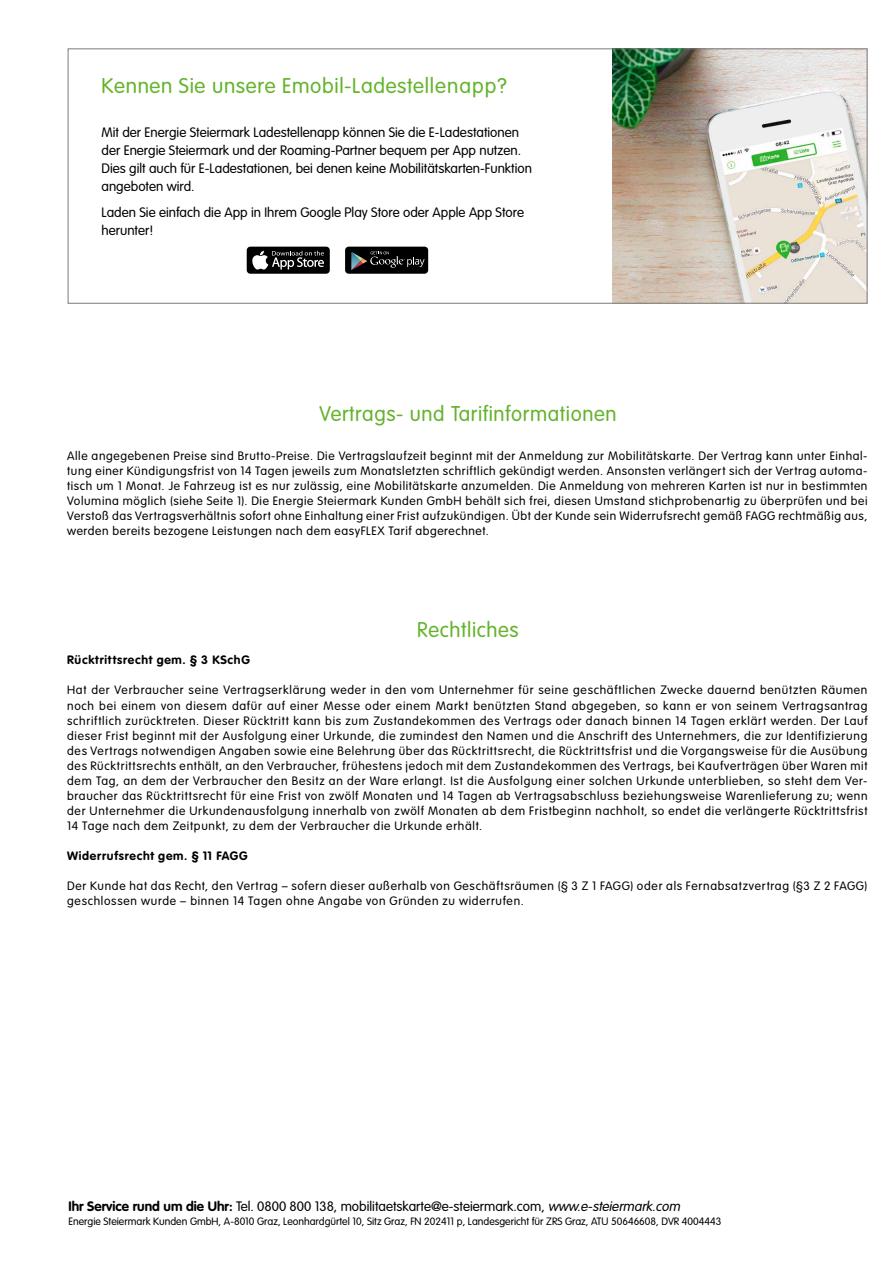
<style>
.page{position:relative;width:893px;height:1263px;background:#fff}
.page>*{position:absolute;margin:0;border:0;box-sizing:border-box;transform-origin:0 0}
.t1{font:300 21px "VAG Rounded Std";letter-spacing:.03em;color:#64b32b}
.t2{font:300 13.5px/18px "VAG Rounded Std";color:#000}
.t3{font:300 12px/15px "VAG Rounded Std";letter-spacing:.06em;color:#000;text-align:justify}
.t4{font:700 12px "VAG Rounded Std";letter-spacing:.06em;color:#000}
.t5{font:300 10.5px "VAG Rounded Std";color:#000}
.s1{font-weight:700}
.s2{font-style:italic}
</style>
<div class="page">
<img style="left:612px;top:50px;width:253px;height:252px">
<div style="left:68px;top:48px;width:799px;height:256px;border:1px solid #7c7a79"></div>
<div style="left:345px;top:247px;width:83px;height:27px;background:#000;border-radius:4px"></div>
<svg style="left:351px;top:251px;width:74px;height:19px"></svg>
<div style="left:247px;top:247px;width:83px;height:27px;background:#000;border-radius:4px"></div>
<svg style="left:252px;top:251px;width:72px;height:19px"></svg>
<h1 class="t1" style="left:102px;top:74px;width:407px">Kennen Sie unsere Emobil-Ladestellenapp?</h1>
<p class="t2" style="left:102px;top:123px;width:432px">Mit der Energie Steiermark Ladestellenapp können Sie die E-Ladestationen der Energie Steiermark und der Roaming-Partner bequem per App nutzen.<br>Dies gilt auch für E-Ladestationen, bei denen keine Mobilitätskarten-Funktion angeboten wird.</p>
<p class="t2" style="left:102px;top:204px;width:424px">Laden Sie einfach die App in Ihrem Google Play Store oder Apple App Store herunter!</p>
<h1 class="t1" style="left:319px;top:402px;width:298px">Vertrags- und Tarifinformationen</h1>
<p class="t3" style="left:67px;top:448px;width:802px">Alle angegebenen Preise sind Brutto-Preise. Die Vertragslaufzeit beginnt mit der Anmeldung zur Mobilitätskarte. Der Vertrag kann unter Einhal&shy;tung einer Kündigungsfrist von 14 Tagen jeweils zum Monatsletzten schriftlich gekündigt werden. Ansonsten verlängert sich der Vertrag automa&shy;tisch um 1 Monat. Je Fahrzeug ist es nur zulässig, eine Mobilitätskarte anzumelden. Die Anmeldung von mehreren Karten ist nur in bestimmten Volumina möglich (siehe Seite 1). Die Energie Steiermark Kunden GmbH behält sich frei, diesen Umstand stichprobenartig zu überprüfen und bei Verstoß das Vertragsverhältnis sofort ohne Einhaltung einer Frist aufzukündigen. Übt der Kunde sein Widerrufsrecht gemäß FAGG rechtmäßig aus, werden bereits bezogene Leistungen nach dem easyFLEX Tarif abgerechnet.</p>
<h1 class="t1" style="left:417px;top:617px;width:103px">Rechtliches</h1>
<p class="t4" style="left:67px;top:653px;width:184px">Rücktrittsrecht gem. § 3 KSchG</p>
<p class="t3" style="left:67px;top:683px;width:802px">Hat der Verbraucher seine Vertragserklärung weder in den vom Unternehmer für seine geschäftlichen Zwecke dauernd benützten Räumen noch bei einem von diesem dafür auf einer Messe oder einem Markt benützten Stand abgegeben, so kann er von seinem Vertragsantrag schriftlich zurücktreten. Dieser Rücktritt kann bis zum Zustandekommen des Vertrags oder danach binnen 14 Tagen erklärt werden. Der Lauf dieser Frist beginnt mit der Ausfolgung einer Urkunde, die zumindest den Namen und die Anschrift des Unternehmers, die zur Identifizierung des Vertrags notwendigen Angaben sowie eine Belehrung über das Rücktrittsrecht, die Rücktrittsfrist und die Vorgangsweise für die Ausübung des Rücktrittsrechts enthält, an den Verbraucher, frühestens jedoch mit dem Zustandekommen des Vertrags, bei Kaufverträgen über Waren mit dem Tag, an dem der Verbraucher den Besitz an der Ware erlangt. Ist die Ausfolgung einer solchen Urkunde unterblieben, so steht dem Ver&shy;braucher das Rücktrittsrecht für eine Frist von zwölf Monaten und 14 Tagen ab Vertragsabschluss beziehungsweise Warenlieferung zu; wenn der Unternehmer die Urkundenausfolgung innerhalb von zwölf Monaten ab dem Fristbeginn nachholt, so endet die verlängerte Rücktrittsfrist 14 Tage nach dem Zeitpunkt, zu dem der Verbraucher die Urkunde erhält.</p>
<p class="t4" style="left:67px;top:848px;width:182px">Widerrufsrecht gem. § 11 FAGG</p>
<p class="t3" style="left:67px;top:878px;width:802px">Der Kunde hat das Recht, den Vertrag – sofern dieser außerhalb von Geschäftsräumen (§ 3 Z 1 FAGG) oder als Fernabsatzvertrag (§3 Z 2 FAGG) geschlossen wurde – binnen 14 Tagen ohne Angabe von Gründen zu widerrufen.</p>
<p class="t2" style="left:68px;top:1198px;width:616px"><span class="s1">Ihr Service rund um die Uhr:</span> Tel. 0800 800 138, mobilitaetskarte@e-steiermark.com, <span class="s2">www.e-steiermark.com</span></p>
<p class="t5" style="left:68px;top:1215px;width:654px">Energie Steiermark Kunden GmbH, A-8010 Graz, Leonhardgürtel 10, Sitz Graz, FN 202411 p, Landesgericht für ZRS Graz, ATU 50646608, DVR 4004443</p>
</div>
